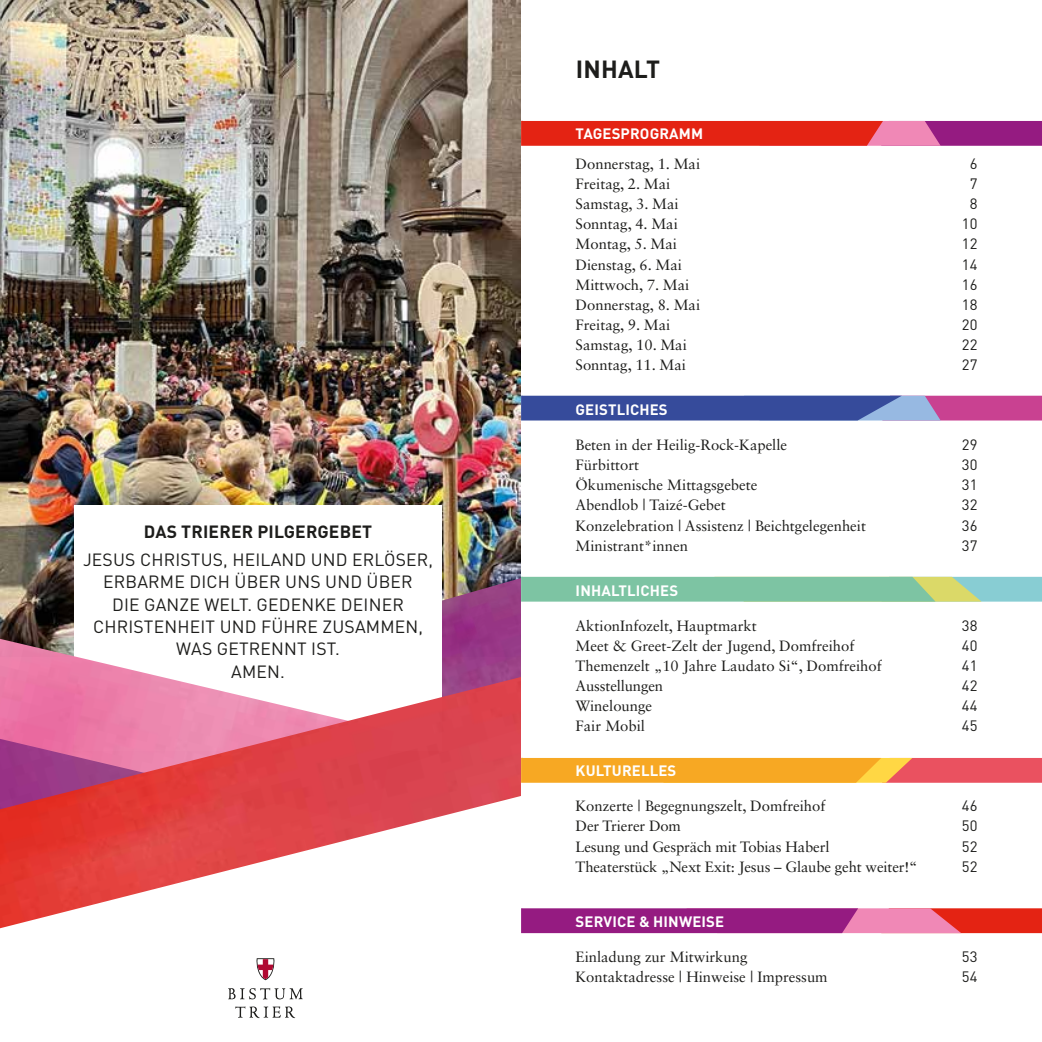
<style>
.page{position:relative;width:1042px;height:1042px;background:#fff}
.page>*{position:absolute;margin:0;border:0;box-sizing:border-box;transform-origin:0 0}
.t1{font:700 24.5px "DIN Pro";letter-spacing:.01em;color:#1d1d1b}
.t2{font:17.5px/22.4px "DIN Pro";letter-spacing:.01em;color:#1d1d1b;text-align:center}
.t3{font:700 17.5px "DIN Pro";letter-spacing:.01em;color:#1d1d1b}
.t4{font:14.88px "Sabon LT Std";color:#1d1d1b}
.t5{font:700 14.88px "DIN Pro";letter-spacing:.01em;color:#fff}
.t6{font:14.88px "DIN Pro";color:#1d1d1b}
</style>
<div class="page">
<img style="left:0;top:0;width:521px;height:578px">
<img style="left:0;top:578px;width:521px;height:99px">
<div style="left:74px;top:505px;width:367px;height:245px;background:#fff"></div>
<img style="left:0;top:639px;width:162px;height:38px">
<img style="left:0;top:677px;width:521px;height:251px">
<svg style="left:228px;top:988px;width:75px;height:11px"></svg>
<svg style="left:256px;top:958px;width:19px;height:22px"></svg>
<svg style="left:235px;top:1006px;width:60px;height:12px"></svg>
<svg style="left:521px;top:396px;width:521px;height:24px;background:#5e54a0"></svg>
<svg style="left:521px;top:577px;width:521px;height:24px;background:#86c7a5"></svg>
<svg style="left:521px;top:758px;width:521px;height:25px;background:#f39337"></svg>
<svg style="left:521px;top:908px;width:521px;height:25px;background:#b53277"></svg>
<svg style="left:521px;top:121px;width:521px;height:25px;background:#d52e3d"></svg>
<p class="t3" style="left:144px;top:519px;width:230px">DAS TRIERER PILGERGEBET</p>
<p class="t2" style="left:83px;top:547px;width:351px">JESUS CHRISTUS, HEILAND UND ERLÖSER,<br>ERBARME DICH ÜBER UNS UND ÜBER<br>DIE GANZE WELT. GEDENKE DEINER<br>CHRISTENHEIT UND FÜHRE ZUSAMMEN,<br>WAS GETRENNT IST.<br>AMEN.</p>
<h1 class="t1" style="left:576px;top:52px;width:86px">INHALT</h1>
<p class="t5" style="left:576px;top:123px;width:129px">TAGESPROGRAMM</p>
<p class="t4" style="left:575px;top:155px;width:126px">Donnerstag, 1. Mai</p>
<p class="t6" style="left:969px;top:153px;width:9px">6</p>
<p class="t4" style="left:575px;top:175px;width:96px">Freitag, 2. Mai</p>
<p class="t6" style="left:969px;top:173px;width:9px">7</p>
<p class="t4" style="left:575px;top:195px;width:105px">Samstag, 3. Mai</p>
<p class="t6" style="left:969px;top:194px;width:9px">8</p>
<p class="t4" style="left:575px;top:215px;width:104px">Sonntag, 4. Mai</p>
<p class="t6" style="left:962px;top:214px;width:17px">10</p>
<p class="t4" style="left:575px;top:235px;width:103px">Montag, 5. Mai</p>
<p class="t6" style="left:962px;top:234px;width:17px">12</p>
<p class="t4" style="left:575px;top:255px;width:108px">Dienstag, 6. Mai</p>
<p class="t6" style="left:962px;top:254px;width:17px">14</p>
<p class="t4" style="left:575px;top:276px;width:115px">Mittwoch, 7. Mai</p>
<p class="t6" style="left:962px;top:274px;width:17px">16</p>
<p class="t4" style="left:575px;top:296px;width:126px">Donnerstag, 8. Mai</p>
<p class="t6" style="left:962px;top:294px;width:17px">18</p>
<p class="t4" style="left:575px;top:316px;width:96px">Freitag, 9. Mai</p>
<p class="t6" style="left:962px;top:314px;width:17px">20</p>
<p class="t4" style="left:575px;top:336px;width:113px">Samstag, 10. Mai</p>
<p class="t6" style="left:962px;top:334px;width:17px">22</p>
<p class="t4" style="left:575px;top:356px;width:112px">Sonntag, 11. Mai</p>
<p class="t6" style="left:962px;top:355px;width:17px">27</p>
<p class="t5" style="left:576px;top:399px;width:94px">GEISTLICHES</p>
<p class="t4" style="left:575px;top:436px;width:213px">Beten in der Heilig-Rock-Kapelle</p>
<p class="t6" style="left:962px;top:435px;width:17px">29</p>
<p class="t4" style="left:575px;top:456px;width:65px">Fürbittort</p>
<p class="t6" style="left:962px;top:455px;width:17px">30</p>
<p class="t4" style="left:575px;top:476px;width:183px">Ökumenische Mittagsgebete</p>
<p class="t6" style="left:962px;top:475px;width:17px">31</p>
<p class="t4" style="left:575px;top:496px;width:152px">Abendlob | Taizé-Gebet</p>
<p class="t6" style="left:962px;top:495px;width:17px">32</p>
<p class="t4" style="left:575px;top:516px;width:292px">Konzelebration | Assistenz | Beichtgelegenheit</p>
<p class="t6" style="left:962px;top:515px;width:17px">36</p>
<p class="t4" style="left:575px;top:537px;width:114px">Ministrant*innen</p>
<p class="t6" style="left:962px;top:535px;width:17px">37</p>
<p class="t5" style="left:576px;top:580px;width:104px">INHALTLICHES</p>
<p class="t4" style="left:575px;top:616px;width:183px">AktionInfozelt, Hauptmarkt</p>
<p class="t6" style="left:962px;top:615px;width:17px">38</p>
<p class="t4" style="left:575px;top:637px;width:280px">Meet &amp; Greet-Zelt der Jugend, Domfreihof</p>
<p class="t6" style="left:962px;top:635px;width:17px">40</p>
<p class="t4" style="left:575px;top:657px;width:308px">Themenzelt „10 Jahre Laudato Si“, Domfreihof</p>
<p class="t6" style="left:962px;top:655px;width:17px">41</p>
<p class="t4" style="left:575px;top:677px;width:89px">Ausstellungen</p>
<p class="t6" style="left:962px;top:675px;width:17px">42</p>
<p class="t4" style="left:575px;top:697px;width:78px">Winelounge</p>
<p class="t6" style="left:962px;top:696px;width:17px">44</p>
<p class="t4" style="left:575px;top:717px;width:71px">Fair Mobil</p>
<p class="t6" style="left:962px;top:716px;width:17px">45</p>
<p class="t5" style="left:576px;top:761px;width:102px">KULTURELLES</p>
<p class="t4" style="left:575px;top:797px;width:251px">Konzerte | Begegnungszelt, Domfreihof</p>
<p class="t6" style="left:962px;top:796px;width:17px">46</p>
<p class="t4" style="left:575px;top:817px;width:107px">Der Trierer Dom</p>
<p class="t6" style="left:962px;top:816px;width:17px">50</p>
<p class="t4" style="left:575px;top:837px;width:255px">Lesung und Gespräch mit Tobias Haberl</p>
<p class="t6" style="left:962px;top:836px;width:17px">52</p>
<p class="t4" style="left:575px;top:857px;width:343px">Theaterstück „Next Exit: Jesus – Glaube geht weiter!“</p>
<p class="t6" style="left:962px;top:856px;width:17px">52</p>
<p class="t5" style="left:576px;top:911px;width:150px">SERVICE &amp; HINWEISE</p>
<p class="t4" style="left:575px;top:948px;width:173px">Einladung zur Mitwirkung</p>
<p class="t6" style="left:962px;top:946px;width:17px">53</p>
<p class="t4" style="left:575px;top:968px;width:254px">Kontaktadresse | Hinweise | Impressum</p>
<p class="t6" style="left:962px;top:966px;width:17px">54</p>
</div>
